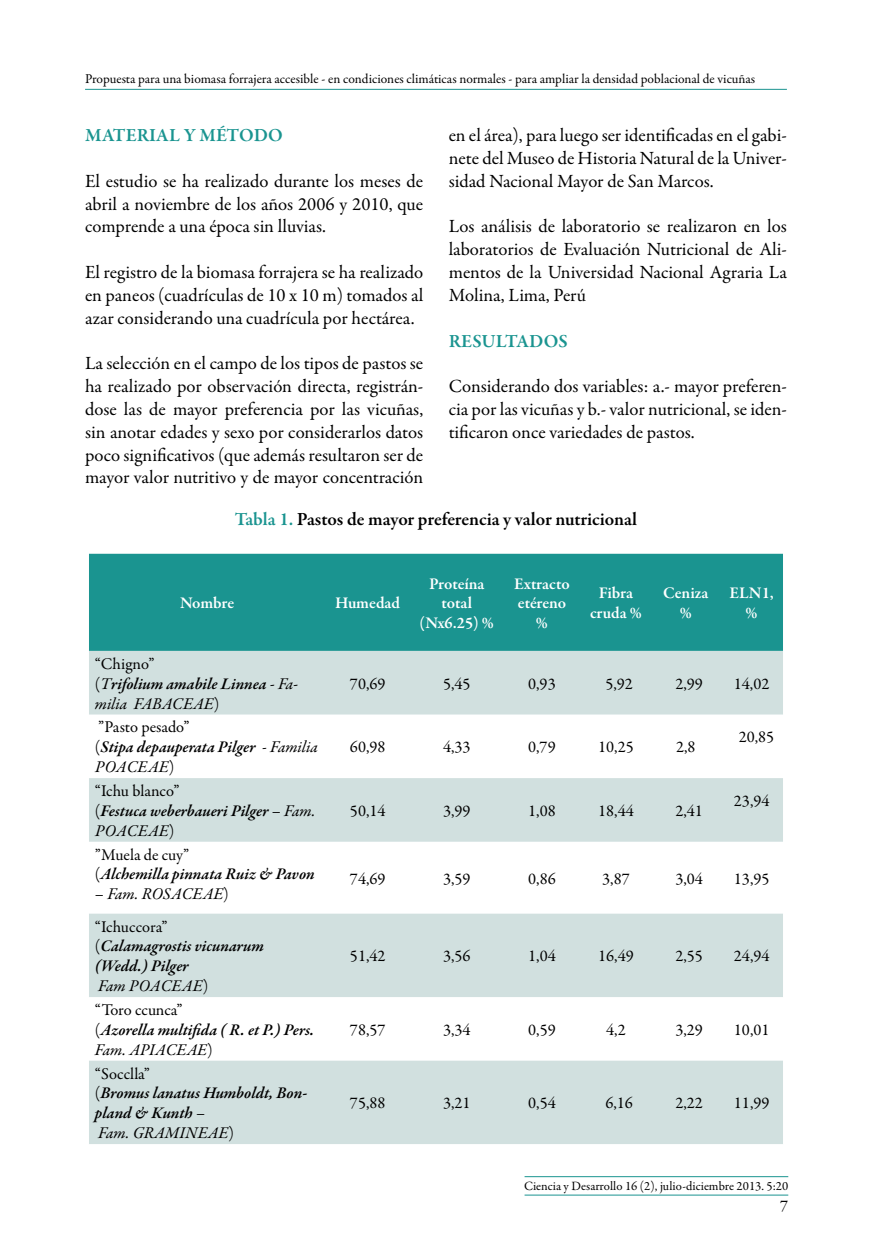
<style>
.page{position:relative;width:872px;height:1255px;background:#fff}
.page>*{position:absolute;margin:0;border:0;box-sizing:border-box;transform-origin:0 0}
.t1{font:18.75px/22.8px "Garamond Premr Pro";letter-spacing:-.005em;color:#000;text-align:justify}
.t2{font:600 18.75px "Garamond Premr Pro";letter-spacing:-.005em;color:#000}
.t3{font:600 18.75px "Garamond Premr Pro";letter-spacing:.005em;color:#1a9490}
.t4{font:italic 600 16.5px/19.8px "Garamond Premr Pro";color:#000}
.t5{font:16.5px "Garamond Premr Pro";color:#000}
.t6{font:600 16.5px/19.8px "Garamond Premr Pro";letter-spacing:-.005em;color:#fff;text-align:center}
.t7{font:italic 16.5px "Garamond Premr Pro";color:#000}
.t8{font:13.5px "Garamond Premr Pro";color:#000}
.t9{font:12.75px "Garamond Premr Pro";color:#000}
.s1{color:#1a9490}
.s2{font-weight:400;font-style:normal}
.s3{font-weight:400}
.s4{font-style:normal}
</style>
<div class="page">
<hr style="left:85px;top:89px;width:702px;height:1px;background:#1a9490">
<hr style="left:524px;top:1194px;width:264px;height:1px;background:#1a9490">
<hr style="left:524px;top:1176px;width:264px;height:1px;background:#1a9490">
<div style="left:89px;top:553px;width:694px;height:98px;background:#1a9490"></div>
<svg style="left:89px;top:651px;width:694px;height:492px;fill:#d1e0df"></svg>
<p class="t8" style="left:85px;top:71px;width:671px">Propuesta para una biomasa forrajera accesible - en condiciones climáticas normales - para ampliar la densidad poblacional de vicuñas</p>
<p class="t3" style="left:85px;top:124px;width:199px">MATERIAL Y MÉTODO</p>
<p class="t1" style="left:85px;top:170px;width:340px">El estudio se ha realizado durante los meses de abril a noviembre de los años 2006 y 2010, que comprende a una época sin lluvias.</p>
<p class="t1" style="left:85px;top:261px;width:340px">El registro de la biomasa forrajera se ha realizado en paneos (cuadrículas de 10 x 10 m) tomados al azar considerando una cuadrícula por hectárea.</p>
<p class="t1" style="left:85px;top:352px;width:340px">La selección en el campo de los tipos de pastos se ha realizado por observación directa, registrán&shy;dose las de mayor preferencia por las vicuñas, sin anotar edades y sexo por considerarlos datos poco significativos (que además resultaron ser de mayor valor nutritivo y de mayor concentración</p>
<p class="t1" style="left:449px;top:124px;width:340px">en el área), para luego ser identificadas en el gabi&shy;nete del Museo de Historia Natural de la Univer&shy;sidad Nacional Mayor de San Marcos.</p>
<p class="t1" style="left:449px;top:215px;width:340px">Los análisis de laboratorio se realizaron en los laboratorios de Evaluación Nutricional de Ali&shy;mentos de la Universidad Nacional Agraria La Molina, Lima, Perú</p>
<p class="t3" style="left:449px;top:329px;width:121px">RESULTADOS</p>
<p class="t1" style="left:449px;top:375px;width:340px">Considerando dos variables: a.- mayor preferen&shy;cia por las vicuñas y b.- valor nutricional, se iden&shy;tificaron once variedades de pastos.</p>
<p class="t2" style="left:235px;top:507px;width:403px"><span class="s1">Tabla 1.</span> Pastos de mayor preferencia y valor nutricional</p>
<p class="t6" style="left:180px;top:593px;width:56px">Nombre</p>
<p class="t6" style="left:335px;top:593px;width:66px">Humedad</p>
<p class="t6" style="left:419px;top:573px;width:76px">Proteína total (Nx6.25) %</p>
<p class="t6" style="left:514px;top:573px;width:57px">Extracto etéreno %</p>
<p class="t6" style="left:590px;top:583px;width:53px">Fibra cruda %</p>
<p class="t6" style="left:663px;top:583px;width:47px">Ceniza %</p>
<p class="t6" style="left:729px;top:583px;width:46px">ELN1, %</p>
<p class="t4" style="left:95px;top:654px;width:205px"><span class="s2">“Chigno”<br>(</span><span class="s3">T</span>rifolium amabile Linnea <span class="s3">- FA-<br>MILIA FABACEAE</span><span class="s2">)</span></p>
<p class="t4" style="left:95px;top:718px;width:224px"><span class="s2">”Pasto pesado”<br>(</span>Stipa depauperata Pilger <span class="s2">-</span> <span class="s3">FAMILIA<br>POACEAE</span></p>
<p class="t5" style="left:169px;top:757px;width:7px">)</p>
<p class="t4" style="left:95px;top:782px;width:222px"><span class="s2">“Ichu blanco”<br>(</span>Festuca weberbaueri Pilger <span class="s2">–</span> <span class="s3">FAM.<br>POACEAE</span></p>
<p class="t5" style="left:169px;top:820px;width:7px">)</p>
<p class="t4" style="left:95px;top:845px;width:221px"><span class="s2">”Muela de cuy”<br>(</span>Alchemilla pinnata Ruiz &amp; Pavon</p>
<p class="t7" style="left:95px;top:883px;width:135px"><span class="s4">–</span> FAM. ROSACEAE<span class="s4">)</span></p>
<p class="t4" style="left:95px;top:917px;width:170px"><span class="s2">“Ichuccora” (</span>Calamagrostis vicunarum (Wedd.) Pilger</p>
<p class="t7" style="left:98px;top:975px;width:64px">FAM POACEAE</p>
<p class="t5" style="left:203px;top:975px;width:7px">)</p>
<p class="t4" style="left:95px;top:1000px;width:221px"><span class="s2">“Toro ccunca”<br>(</span>Azorella multifida ( R. et P.) Pers.<br><span class="s3">FAM. APIACEAE</span><span class="s2">)</span></p>
<p class="t4" style="left:95px;top:1064px;width:214px"><span class="s2">“Socclla”<br>(</span>Bromus lanatus Humboldt, Bon&shy;pland &amp; Kunth <span class="s2">–<br></span><span class="s3">FAM. GRAMINEAE</span><span class="s2">)</span></p>
<p class="t5" style="left:350px;top:673px;width:37px">70,69</p>
<p class="t5" style="left:443px;top:673px;width:29px">5,45</p>
<p class="t5" style="left:528px;top:673px;width:29px">0,93</p>
<p class="t5" style="left:605px;top:673px;width:29px">5,92</p>
<p class="t5" style="left:675px;top:673px;width:29px">2,99</p>
<p class="t5" style="left:734px;top:673px;width:37px">14,02</p>
<p class="t5" style="left:350px;top:737px;width:37px">60,98</p>
<p class="t5" style="left:443px;top:737px;width:29px">4,33</p>
<p class="t5" style="left:528px;top:737px;width:29px">0,79</p>
<p class="t5" style="left:598px;top:737px;width:37px">10,25</p>
<p class="t5" style="left:676px;top:737px;width:21px">2,8</p>
<p class="t5" style="left:350px;top:800px;width:37px">50,14</p>
<p class="t5" style="left:443px;top:800px;width:29px">3,99</p>
<p class="t5" style="left:528px;top:800px;width:29px">1,08</p>
<p class="t5" style="left:598px;top:800px;width:37px">18,44</p>
<p class="t5" style="left:675px;top:800px;width:29px">2,41</p>
<p class="t5" style="left:739px;top:727px;width:37px">20,85</p>
<p class="t5" style="left:734px;top:790px;width:37px">23,94</p>
<p class="t5" style="left:350px;top:868px;width:37px">74,69</p>
<p class="t5" style="left:443px;top:868px;width:29px">3,59</p>
<p class="t5" style="left:528px;top:868px;width:29px">0,86</p>
<p class="t5" style="left:602px;top:868px;width:29px">3,87</p>
<p class="t5" style="left:675px;top:868px;width:29px">3,04</p>
<p class="t5" style="left:734px;top:868px;width:37px">13,95</p>
<p class="t5" style="left:350px;top:946px;width:37px">51,42</p>
<p class="t5" style="left:443px;top:946px;width:29px">3,56</p>
<p class="t5" style="left:528px;top:946px;width:29px">1,04</p>
<p class="t5" style="left:598px;top:946px;width:37px">16,49</p>
<p class="t5" style="left:675px;top:946px;width:29px">2,55</p>
<p class="t5" style="left:734px;top:946px;width:37px">24,94</p>
<p class="t5" style="left:350px;top:1019px;width:37px">78,57</p>
<p class="t5" style="left:443px;top:1019px;width:29px">3,34</p>
<p class="t5" style="left:528px;top:1019px;width:29px">0,59</p>
<p class="t5" style="left:606px;top:1019px;width:21px">4,2</p>
<p class="t5" style="left:675px;top:1019px;width:29px">3,29</p>
<p class="t5" style="left:734px;top:1019px;width:37px">10,01</p>
<p class="t5" style="left:350px;top:1093px;width:37px">75,88</p>
<p class="t5" style="left:443px;top:1093px;width:29px">3,21</p>
<p class="t5" style="left:528px;top:1093px;width:29px">0,54</p>
<p class="t5" style="left:605px;top:1093px;width:29px">6,16</p>
<p class="t5" style="left:675px;top:1093px;width:29px">2,22</p>
<p class="t5" style="left:734px;top:1093px;width:37px">11,99</p>
<p class="t9" style="left:524px;top:1177px;width:266px">Ciencia y Desarrollo 16 (2), julio-diciembre 2013. 5:20</p>
<p class="t5" style="left:780px;top:1196px;width:10px">7</p>
</div>
